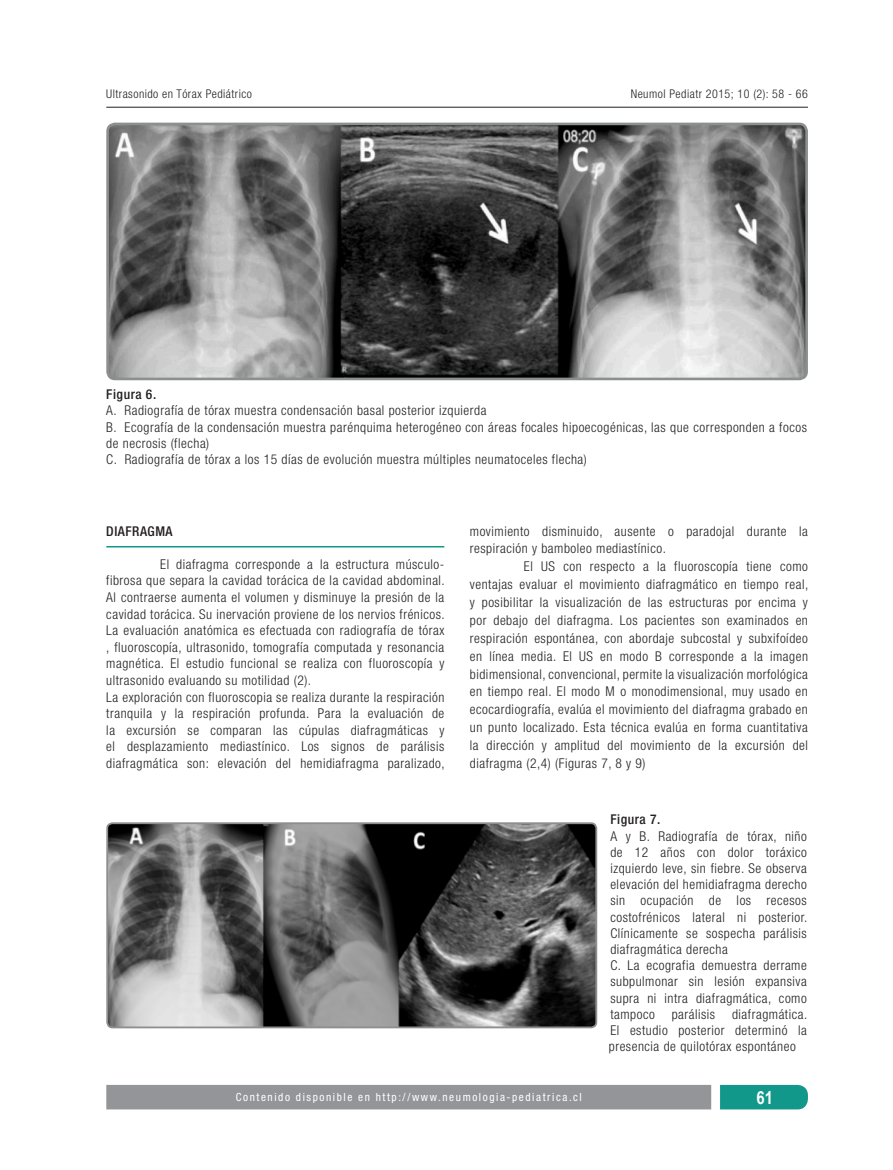
<style>
.page{position:relative;width:893px;height:1170px;background:#fff}
.page>*{position:absolute;margin:0;border:0;box-sizing:border-box;transform-origin:0 0}
.t1{font:700 18px "Arial Narrow";color:#fff}
.t2{font:300 condensed 13.5px/16.2px "Helvetica Neue";letter-spacing:.04em;color:#231f20}
.t3{font:500 condensed 13.5px "Helvetica Neue";letter-spacing:.04em;color:#231f20}
.t4{font:300 condensed 12px "Helvetica Neue";letter-spacing:.04em;color:#231f20}
.t5{font:condensed 11.25px "Helvetica Neue";letter-spacing:.14em;color:#fff}
</style>
<div class="page">
<div style="left:106px;top:1084px;width:605px;height:25px;background:#939598"></div>
<svg style="left:720px;top:1084px;width:88px;height:25px;background:#1f9c91"></svg>
<hr style="left:106px;top:107px;width:702px;height:1px;background:#231f20">
<img style="left:110px;top:124px;width:696px;height:252px">
<div style="left:106px;top:123px;width:702px;height:257px;border:3px solid #8c8f8f;border-radius:7px"></div>
<img style="left:107px;top:825px;width:489px;height:202px">
<div style="left:106px;top:822px;width:491px;height:206px;border:2px solid #8c8f8f;border-radius:5px"></div>
<hr style="left:106px;top:546px;width:338px;height:1px;background:#12978b">
<p class="t4" style="left:106px;top:87px;width:147px">Ultrasonido en Tórax Pediátrico</p>
<p class="t4" style="left:631px;top:87px;width:179px">Neumol Pediatr 2015; 10 (2): 58 - 66</p>
<p class="t3" style="left:106px;top:386px;width:51px">Figura 6.</p>
<p class="t2" style="left:106px;top:402px;width:702px">A. Radiografía de tórax muestra condensación basal posterior izquierda<br>B. Ecografía de la condensación muestra parénquima heterogéneo con áreas focales hipoecogénicas, las que corresponden a focos de necrosis (flecha)<br>C. Radiografía de tórax a los 15 días de evolución muestra múltiples neumatoceles flecha)</p>
<p class="t3" style="left:106px;top:522px;width:68px">DIAFRAGMA</p>
<p class="t2" style="left:106px;top:555px;width:340px;line-height:16.6px;text-indent:54px">El diafragma corresponde a la estructura músculo&shy;fibrosa que separa la cavidad torácica de la cavidad abdominal.<br>Al contraerse aumenta el volumen y disminuye la presión de la cavidad torácica. Su inervación proviene de los nervios frénicos.<br>La evaluación anatómica es efectuada con radiografía de tórax , fluoroscopía, ultrasonido, tomografía computada y resonancia magnética. El estudio funcional se realiza con fluoroscopía y ultrasonido evaluando su motilidad (2).<br>La exploración con fluoroscopia se realiza durante la respiración tranquila y la respiración profunda. Para la evaluación de la excursión se comparan las cúpulas diafragmáticas y el desplazamiento mediastínico. Los signos de parálisis diafragmática son: elevación del hemidiafragma paralizado,</p>
<p class="t2" style="left:470px;top:522px;width:340px">movimiento disminuido, ausente o paradojal durante la</p>
<p class="t2" style="left:470px;top:540px;width:198px">respiración y bamboleo mediastínico.</p>
<p class="t2" style="left:524px;top:558px;width:286px">El US con respecto a la fluoroscopía tiene como</p>
<p class="t2" style="left:470px;top:576px;width:340px">ventajas evaluar el movimiento diafragmático en tiempo real,</p>
<p class="t2" style="left:470px;top:594px;width:340px">y posibilitar la visualización de las estructuras por encima y</p>
<p class="t2" style="left:470px;top:612px;width:340px">por debajo del diafragma. Los pacientes son examinados en</p>
<p class="t2" style="left:470px;top:629px;width:340px">respiración espontánea, con abordaje subcostal y subxifoídeo</p>
<p class="t2" style="left:470px;top:647px;width:340px">en línea media. El US en modo B corresponde a la imagen</p>
<p class="t2" style="left:470px;top:665px;width:340px">bidimensional, convencional, permite la visualización morfológica</p>
<p class="t2" style="left:470px;top:683px;width:340px">en tiempo real. El modo M o monodimensional, muy usado en</p>
<p class="t2" style="left:470px;top:701px;width:340px">ecocardiografía, evalúa el movimiento del diafragma grabado en</p>
<p class="t2" style="left:470px;top:719px;width:339px">un punto localizado. Esta técnica evalúa en forma cuantitativa</p>
<p class="t2" style="left:470px;top:737px;width:340px">la dirección y amplitud del movimiento de la excursión del</p>
<p class="t2" style="left:470px;top:755px;width:177px">diafragma (2,4) (Figuras 7, 8 y 9)</p>
<p class="t3" style="left:610px;top:811px;width:51px">Figura 7.</p>
<p class="t2" style="left:609px;top:827px;width:200px">A y B. Radiografía de tórax, niño de 12 años con dolor toráxico izquierdo leve, sin fiebre. Se observa elevación del hemidiafragma derecho sin ocupación de los recesos costofrénicos lateral ni posterior.<br>Clínicamente se sospecha parálisis diafragmática derecha<br>C. La ecografia demuestra derrame subpulmonar sin lesión expansiva supra ni intra diafragmática, como tampoco parálisis diafragmática.<br>El estudio posterior determinó la presencia de quilotórax espontáneo</p>
<p class="t5" style="left:236px;top:1090px;width:347px">Contenido disponible en http://www.neumologia-pediatrica.cl</p>
<h1 class="t1" style="left:756px;top:1083px;width:18px">61</h1>
</div>
